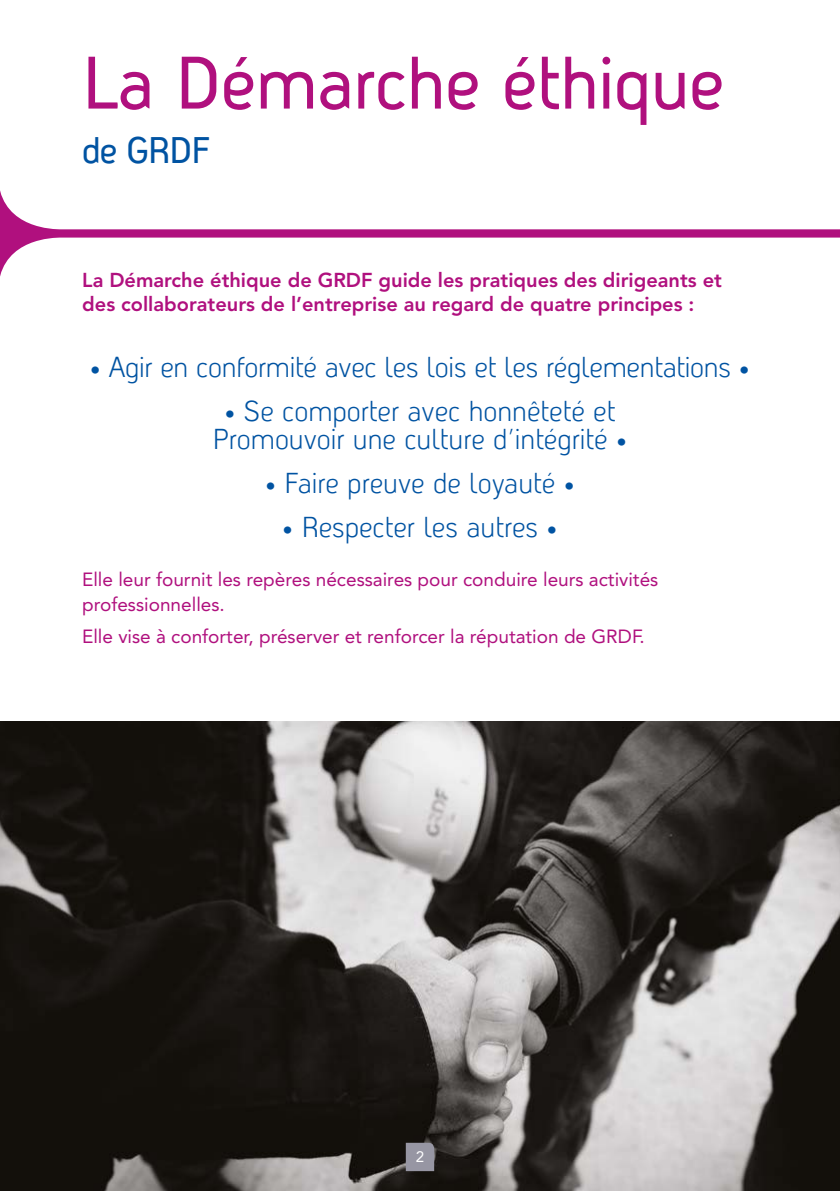
<style>
.page{position:relative;width:840px;height:1191px;background:#fff}
.page>*{position:absolute;margin:0;border:0;box-sizing:border-box;transform-origin:0 0}
.t1{font:72px "Antagometrica BT";color:#b0107e}
.t2{font:36px "Antagometrica BT";letter-spacing:-.025em;color:#0053a2}
.t3{font:28px/28px "Antagometrica BT Light";color:#0053a2;text-align:center}
.t4{font:800 20px/24px "Avenir LT Std";color:#b0107e}
.t5{font:19px/25px "Avenir LT Std";color:#b0107e}
.t6{font:15.2px "Avenir LT Std";color:#fff}
</style>
<div class="page">
<img style="left:0;top:721px;width:839px;height:470px">
<svg style="left:0;top:190px;width:839px;height:87px"></svg>
<svg style="left:405px;top:1142px;width:29px;height:29px"></svg>
<h1 class="t1" style="left:82px;top:40px;width:643px">La Démarche éthique</h1>
<p class="t2" style="left:82px;top:129px;width:129px">de GRDF</p>
<p class="t4" style="left:82px;top:268px;width:640px">La Démarche éthique de GRDF guide les pratiques des dirigeants et des collaborateurs de l’entreprise au regard de quatre principes :</p>
<p class="t3" style="left:90px;top:353px;width:661px">• Agir en conformité avec les lois et les réglementations •</p>
<p class="t3" style="left:213px;top:397px;width:415px">• Se comporter avec honnêteté et<br>Promouvoir une culture d’intégrité •</p>
<p class="t3" style="left:265px;top:469px;width:311px">• Faire preuve de loyauté •</p>
<p class="t3" style="left:282px;top:513px;width:276px">• Respecter les autres •</p>
<p class="t5" style="left:82px;top:566px;width:577px">Elle leur fournit les repères nécessaires pour conduire leurs activités professionnelles.</p>
<p class="t5" style="left:82px;top:623px;width:564px">Elle vise à conforter, préserver et renforcer la réputation de GRDF.</p>
<p class="t6" style="left:415px;top:1147px;width:10px">2</p>
</div>
